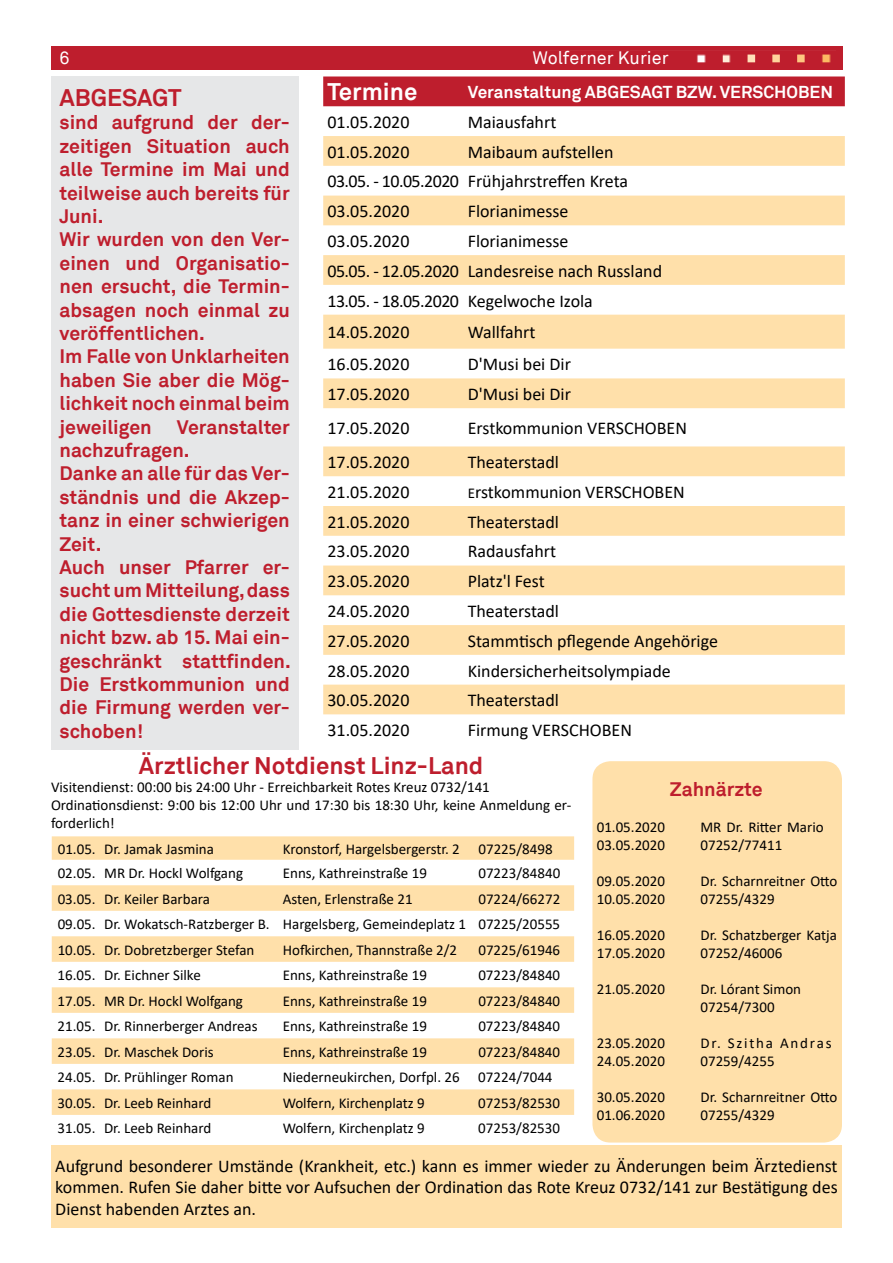
<style>
.page{position:relative;width:893px;height:1263px;background:#fff}
.page>*{position:absolute;margin:0;border:0;box-sizing:border-box;transform-origin:0 0}
.t1{font:700 24px "Akkurat OEVP";color:#be1e2d}
.t2{font:700 24px "Akkurat OEVP";color:#fff}
.t3{font:700 19.5px/23.4px "Akkurat OEVP";color:#be1e2d}
.t4{font:18px/29.7px "Calibri";color:#000}
.t5{font:18px "Akkurat OEVP";color:#fff}
.t6{font:700 17.25px "Akkurat OEVP";color:#fff}
.t7{font:15px/18px "Calibri";color:#000}
.t8{font:15px "Calibri";letter-spacing:.12em;color:#000}
.s1{font-size:15px}
</style>
<div class="page">
<div style="left:323px;top:76px;width:522px;height:30px;background:#be1e2d"></div>
<svg style="left:323px;top:136px;width:522px;height:578px;fill:#ffe0aa"></svg>
<div style="left:51px;top:77px;width:247px;height:673px;background:#e6e7e8"></div>
<svg style="left:52px;top:836px;width:522px;height:279px;fill:#ffe0aa"></svg>
<div style="left:51px;top:1145px;width:791px;height:83px;background:#ffe0aa"></div>
<div style="left:592px;top:761px;width:250px;height:381px;background:#ffe0aa;border-radius:18px"></div>
<div style="left:51px;top:47px;width:791px;height:23px;background:#be1e2d"></div>
<img style="left:696px;top:54px;width:135px;height:9px">
<p class="t5" style="left:60px;top:47px;width:12px">6</p>
<p class="t5" style="left:533px;top:47px;width:138px">Wolferner Kurier</p>
<h1 class="t1" style="left:60px;top:82px;width:124px">ABGESAGT</h1>
<p class="t3" style="left:60px;top:111px;width:232px">sind aufgrund der der&shy;zeitigen Situation auch alle Termine im Mai und teilweise auch bereits für<br>Juni.<br>Wir wurden von den Ver&shy;einen und Organisatio&shy;nen ersucht, die Termin&shy;absagen noch einmal zu veröffentlichen.<br>Im Falle von Unklarheiten haben Sie aber die Mög&shy;lichkeit noch einmal beim jeweiligen</p>
<p class="t3" style="left:60px;top:415px;width:233px;text-indent:117px">Veranstalter nachzufragen.<br>Danke an alle für das Ver&shy;ständnis und die Akzep&shy;tanz in einer schwierigen<br>Zeit.<br>Auch unser Pfarrer er&shy;sucht um Mitteilung, dass die Gottesdienste derzeit nicht bzw. ab 15. Mai ein&shy;geschränkt stattfinden.<br>Die Erstkommunion und die Firmung werden ver&shy;schoben!</p>
<h1 class="t2" style="left:327px;top:76px;width:91px">Termine</h1>
<p class="t6" style="left:468px;top:81px;width:130px">Veranstaltung abgesagt</p>
<p class="t6" style="left:676px;top:81px;width:57px">bzw. verschoben</p>
<p class="t4" style="left:327px;top:107px;width:84px">01.05.2020</p>
<p class="t4" style="left:468px;top:107px;width:90px">Maiausfahrt</p>
<p class="t4" style="left:327px;top:136px;width:84px">01.05.2020</p>
<p class="t4" style="left:327px;top:136px;width:302px;text-indent:140px">Maibaum aufstellen<br>03.05. - 10.05.2020 Frühjahrstreffen Kreta<br>03.05.2020</p>
<p class="t4" style="left:468px;top:196px;width:102px">Florianimesse</p>
<p class="t4" style="left:327px;top:226px;width:336px;text-indent:140px">Florianimesse<br>05.05. - 12.05.2020 Landesreise nach Russland<br>13.05. - 18.05.2020 Kegelwoche Izola</p>
<p class="t4" style="left:327px;top:317px;width:84px">14.05.2020</p>
<p class="t4" style="left:468px;top:317px;width:69px">Wallfahrt</p>
<p class="t4" style="left:327px;top:349px;width:84px">16.05.2020</p>
<p class="t4" style="left:468px;top:349px;width:105px">D'Musi bei Dir</p>
<p class="t4" style="left:327px;top:379px;width:84px">17.05.2020</p>
<p class="t4" style="left:468px;top:379px;width:105px">D'Musi bei Dir</p>
<p class="t4" style="left:327px;top:413px;width:84px">17.05.2020</p>
<p class="t4" style="left:468px;top:413px;width:221px">Erstkommunion VERSCHOBEN</p>
<p class="t4" style="left:327px;top:447px;width:84px">17.05.2020</p>
<p class="t4" style="left:468px;top:447px;width:93px">Theaterstadl</p>
<p class="t4" style="left:327px;top:477px;width:84px">21.05.2020</p>
<p class="t4" style="left:468px;top:477px;width:219px"><span class="s1">E</span>rstkommunion VERSCHOBEN</p>
<p class="t4" style="left:327px;top:506px;width:84px">21.05.2020</p>
<p class="t4" style="left:468px;top:506px;width:93px">Theaterstadl</p>
<p class="t4" style="left:327px;top:536px;width:84px">23.05.2020</p>
<p class="t4" style="left:468px;top:536px;width:90px">Radausfahrt</p>
<p class="t4" style="left:327px;top:566px;width:84px">23.05.2020</p>
<p class="t4" style="left:468px;top:566px;width:79px">Platz'l Fest</p>
<p class="t4" style="left:327px;top:596px;width:84px">24.05.2020</p>
<p class="t4" style="left:468px;top:596px;width:93px">Theaterstadl</p>
<p class="t4" style="left:327px;top:625px;width:84px">27.05.2020</p>
<p class="t4" style="left:468px;top:625px;width:252px">Stammtisch pflegende Angehörige</p>
<p class="t4" style="left:327px;top:655px;width:84px">28.05.2020</p>
<p class="t4" style="left:468px;top:655px;width:205px">Kindersicherheitsolympiade</p>
<p class="t4" style="left:327px;top:685px;width:84px">30.05.2020</p>
<p class="t4" style="left:468px;top:685px;width:93px">Theaterstadl</p>
<p class="t4" style="left:327px;top:715px;width:84px">31.05.2020</p>
<p class="t4" style="left:468px;top:715px;width:166px">Firmung VERSCHOBEN</p>
<p class="t4" style="left:327px;top:226px;width:84px">03.05.2020</p>
<h1 class="t1" style="left:139px;top:751px;width:346px">Ärztlicher Notdienst Linz-Land</h1>
<p class="t7" style="left:51px;top:778px;width:522px">Visitendienst: 00:00 bis 24:00 Uhr - Erreichbarkeit Rotes Kreuz 0732/141<br>Ordinationsdienst: 9:00 bis 12:00 Uhr und 17:30 bis 18:30 Uhr, keine Anmeldung er&shy;forderlich!</p>
<h2 class="t3" style="left:670px;top:777px;width:95px">Zahnärzte</h2>
<p class="t7" style="left:597px;top:817px;width:70px">01.05.2020</p>
<p class="t7" style="left:700px;top:817px;width:125px">MR Dr. Ritter Mario</p>
<p class="t7" style="left:597px;top:835px;width:70px">03.05.2020</p>
<p class="t7" style="left:700px;top:835px;width:83px">07252/77411</p>
<p class="t7" style="left:597px;top:871px;width:70px">09.05.2020</p>
<p class="t7" style="left:700px;top:871px;width:139px">Dr. Scharnreitner Otto</p>
<p class="t7" style="left:597px;top:889px;width:70px">10.05.2020</p>
<p class="t7" style="left:700px;top:889px;width:76px">07255/4329</p>
<p class="t7" style="left:597px;top:925px;width:70px">16.05.2020</p>
<p class="t7" style="left:700px;top:925px;width:138px">Dr. Schatzberger Katja</p>
<p class="t7" style="left:597px;top:943px;width:70px">17.05.2020</p>
<p class="t7" style="left:700px;top:943px;width:83px">07252/46006</p>
<p class="t7" style="left:597px;top:979px;width:70px">21.05.2020</p>
<p class="t7" style="left:700px;top:979px;width:102px">Dr. Lórant Simon<br>07254/7300</p>
<p class="t7" style="left:597px;top:1033px;width:70px">23.05.2020</p>
<p class="t8" style="left:700px;top:1032px;width:133px">Dr. Szitha Andras</p>
<p class="t7" style="left:597px;top:1051px;width:70px">24.05.2020</p>
<p class="t7" style="left:700px;top:1051px;width:76px">07259/4255</p>
<p class="t7" style="left:597px;top:1087px;width:70px">30.05.2020</p>
<p class="t7" style="left:700px;top:1087px;width:139px">Dr. Scharnreitner Otto</p>
<p class="t7" style="left:597px;top:1105px;width:70px">01.06.2020</p>
<p class="t7" style="left:700px;top:1105px;width:76px">07255/4329</p>
<p class="t7" style="left:58px;top:839px;width:158px">01.05. Dr. Jamak Jasmina</p>
<p class="t7" style="left:283px;top:839px;width:271px">Kronstorf, Hargelsbergerstr. 2 07225/8498</p>
<p class="t7" style="left:58px;top:864px;width:187px">02.05. MR Dr. Hockl Wolfgang</p>
<p class="t7" style="left:283px;top:864px;width:146px">Enns, Kathreinstraße 19</p>
<p class="t7" style="left:478px;top:864px;width:83px">07223/84840</p>
<p class="t7" style="left:58px;top:889px;width:154px">03.05. Dr. Keiler Barbara</p>
<p class="t7" style="left:283px;top:889px;width:131px">Asten, Erlenstraße 21</p>
<p class="t7" style="left:58px;top:885px;width:504px;line-height:25.5px;text-align:justify;text-indent:421px">07224/66272<br>09.05. Dr. Wokatsch-Ratzberger B. Hargelsberg, Gemeindeplatz 1 07225/20555<br>10.05. Dr. Dobretzberger Stefan</p>
<p class="t7" style="left:283px;top:940px;width:176px">Hofkirchen, Thannstraße 2/2</p>
<p class="t7" style="left:478px;top:940px;width:83px">07225/61946</p>
<p class="t7" style="left:58px;top:966px;width:145px">16.05. Dr. Eichner Silke</p>
<p class="t7" style="left:283px;top:966px;width:146px">Enns, Kathreinstraße 19</p>
<p class="t7" style="left:478px;top:966px;width:83px">07223/84840</p>
<p class="t7" style="left:58px;top:991px;width:187px">17.05. MR Dr. Hockl Wolfgang</p>
<p class="t7" style="left:283px;top:991px;width:146px">Enns, Kathreinstraße 19</p>
<p class="t7" style="left:478px;top:991px;width:83px">07223/84840</p>
<p class="t7" style="left:58px;top:1017px;width:202px">21.05. Dr. Rinnerberger Andreas</p>
<p class="t7" style="left:283px;top:1017px;width:146px">Enns, Kathreinstraße 19</p>
<p class="t7" style="left:478px;top:1017px;width:83px">07223/84840</p>
<p class="t7" style="left:58px;top:1042px;width:158px">23.05. Dr. Maschek Doris</p>
<p class="t7" style="left:283px;top:1042px;width:146px">Enns, Kathreinstraße 19</p>
<p class="t7" style="left:478px;top:1042px;width:83px">07223/84840</p>
<p class="t7" style="left:58px;top:1068px;width:177px">24.05. Dr. Prühlinger Roman</p>
<p class="t7" style="left:283px;top:1068px;width:271px">Niederneukirchen, Dorfpl. 26 07224/7044</p>
<p class="t7" style="left:58px;top:1093px;width:155px">30.05. Dr. Leeb Reinhard</p>
<p class="t7" style="left:283px;top:1093px;width:144px">Wolfern, Kirchenplatz 9</p>
<p class="t7" style="left:478px;top:1093px;width:83px">07253/82530</p>
<p class="t7" style="left:58px;top:1119px;width:155px">31.05. Dr. Leeb Reinhard</p>
<p class="t7" style="left:283px;top:1119px;width:144px">Wolfern, Kirchenplatz 9</p>
<p class="t7" style="left:478px;top:1119px;width:83px">07253/82530</p>
<p class="t4" style="left:55px;top:1154px;width:784px;line-height:21.6px;text-align:justify">Aufgrund besonderer Umstände (Krankheit, etc.) kann es immer wieder zu Änderungen beim Ärztedienst kommen. Rufen Sie daher bitte vor Aufsuchen der Ordination das Rote Kreuz 0732/141 zur Bestätigung des Dienst habenden Arztes an.</p>
</div>
